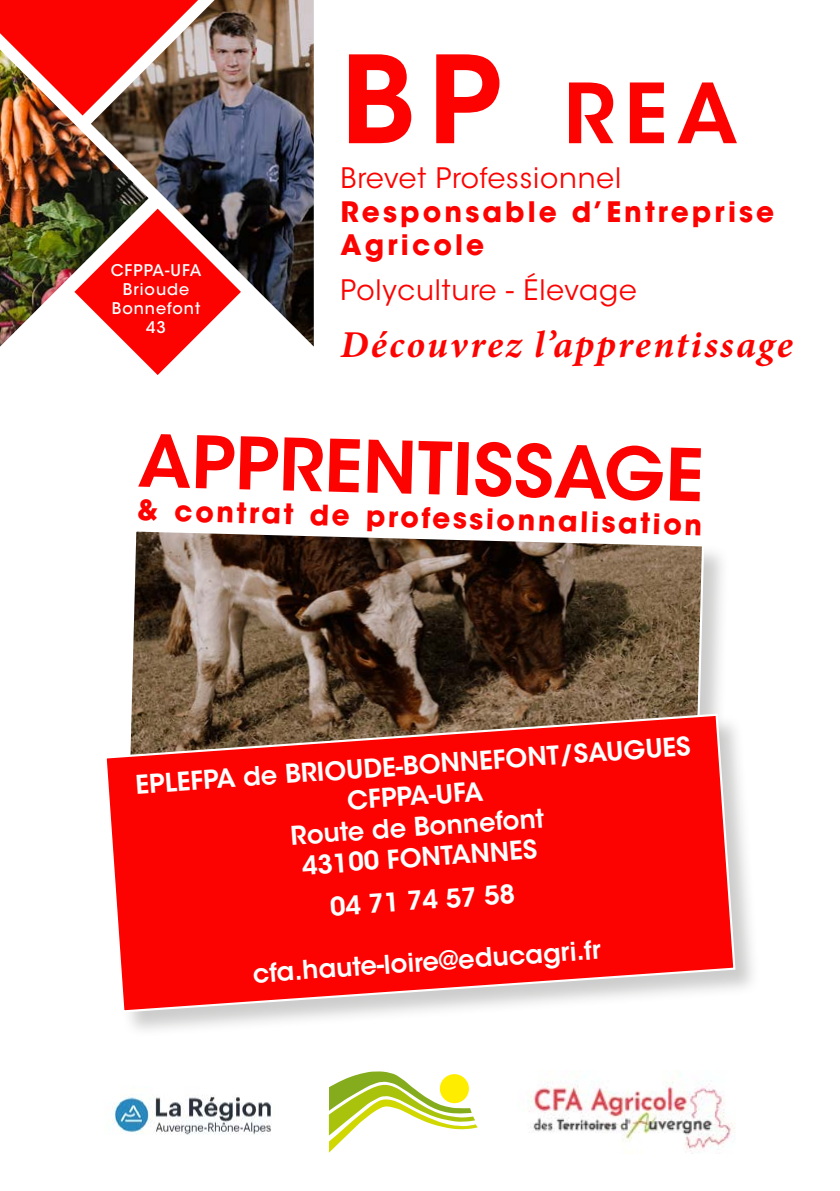
<style>
.page{position:relative;width:840px;height:1191px;background:#fff}
.page>*{position:absolute;margin:0;border:0;box-sizing:border-box;transform-origin:0 0}
.t1{font:600 82px "ITC Avant Garde Std";color:#fc0301}
.t2{font:600 71.6px "ITC Avant Garde Std";color:#fc0301}
.t3{font:italic 700 38px "Minion Pro";letter-spacing:.055em;color:#fc0301}
.t4{font:700 28px/33.6px "ITC Avant Garde Std";letter-spacing:.11em;color:#fc0301}
.t5{font:28px "ITC Avant Garde Std";letter-spacing:.03em;color:#fc0301}
.t6{font:600 25.6px/30.8px "ITC Avant Garde Std";color:#fff;text-align:center}
.t7{font:500 16px/19.2px "ITC Avant Garde Std";letter-spacing:.06em;color:#fff;text-align:center}
.s1{font-size:120px}
</style>
<div class="page">
<div style="left:128px;top:530px;width:601px;height:291px;background:#9b9b9a;opacity:.5"></div>
<svg style="left:128px;top:530px;width:576px;height:182px;background:#675444"></svg>
<div style="left:0;top:0;width:91px;height:50px;background:#fc0301"></div>
<img style="left:91px;top:0;width:222px;height:346px">
<img style="left:0;top:50px;width:148px;height:297px">
<svg style="left:74px;top:209px;width:167px;height:166px"></svg>
<div style="left:105px;top:714px;width:655px;height:324px;background:#9b9b9a;opacity:.5"></div>
<svg style="left:105px;top:712px;width:631px;height:301px;background:#f02421"></svg>
<img style="left:112px;top:1094px;width:160px;height:41px">
<img style="left:528px;top:1073px;width:207px;height:80px">
<svg style="left:329px;top:1071px;width:148px;height:81px"></svg>
<p class="t7" style="left:111px;top:260px;width:92px">CFPPA-UFA<br>Brioude<br>Bonnefont<br>43</p>
<h1 class="t1" style="left:340px;top:61px;width:398px"><span class="s1">BP</span> REA</h1>
<p class="t5" style="left:340px;top:161px;width:282px">Brevet Professionnel</p>
<p class="t4" style="left:340px;top:194px;width:435px">Responsable d’Entreprise<br>Agricole</p>
<p class="t5" style="left:340px;top:273px;width:297px">Polyculture - Élevage</p>
<h3 class="t3" style="left:340px;top:318px;width:453px">Découvrez l’apprentissage</h3>
<h2 class="t2" style="left:139px;top:417px;width:566px;rotate:1deg">APPRENTISSAGE</h2>
<p class="t4" style="left:138px;top:490px;width:566px;rotate:2deg">&amp; contrat de professionnalisation</p>
<p class="t6" style="left:134px;top:769px;width:557px;rotate:-4deg">EPLEFPA de BRIOUDE-BONNEFONT/SAUGUES<br>CFPPA-UFA<br>Route de Bonnefont<br>43100 FONTANNES</p>
<p class="t6" style="left:329px;top:891px;width:187px;rotate:-4deg">04 71 74 57 58</p>
<p class="t6" style="left:252px;top:958px;width:350px;rotate:-4deg">cfa.haute-loire@educagri.fr</p>
</div>
